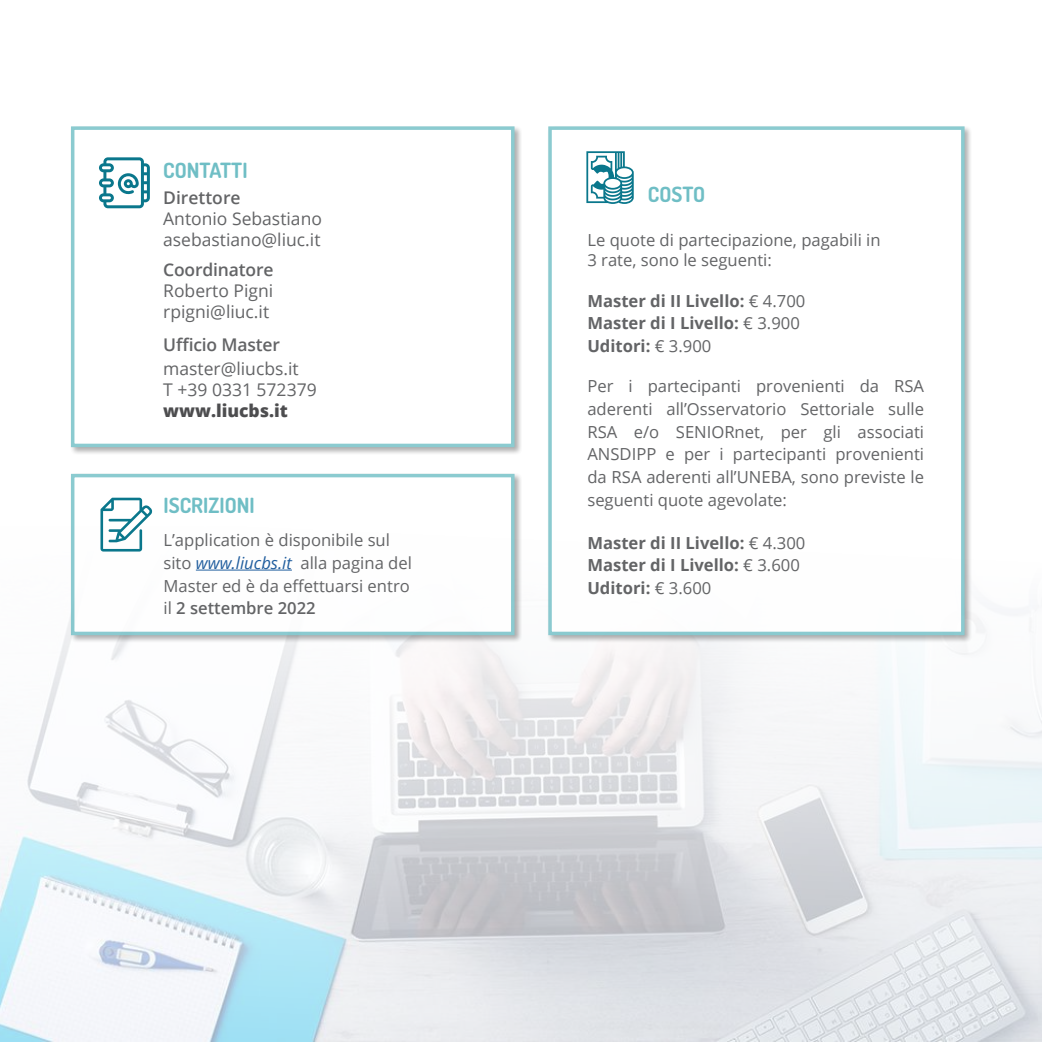
<style>
.page{position:relative;width:1042px;height:1042px;background:#fff}
.page>*{position:absolute;margin:0;border:0;box-sizing:border-box;transform-origin:0 0}
.t1{font:700 21px "Dosis";color:#6fbec5}
.t2{font:17.5px/21px "Open Sans";color:#636466}
.t3{font:600 17.5px "Open Sans";letter-spacing:-.01em;color:#636466}
.t4{font:800 17.5px "Open Sans";color:#4d4d4f}
.t5{font:16.62px/22.8px "Open Sans";color:#636466}
.t6{font:700 16.62px/22.8px "Open Sans";color:#636466}
.s1{font-style:italic;color:#215e9e}
.s2{font-weight:600}
.s3{font-weight:400}
</style>
<div class="page">
<img style="left:0;top:614px;width:1042px;height:428px">
<div style="left:70px;top:125px;width:452px;height:330px;background:#000;opacity:.4"></div>
<div style="left:71px;top:126px;width:443px;height:321px;background:#fff;border:4px solid #6fbec5"></div>
<svg style="left:99px;top:157px;width:51px;height:51px"></svg>
<div style="left:70px;top:473px;width:452px;height:170px;background:#000;opacity:.4"></div>
<div style="left:71px;top:474px;width:443px;height:161px;background:#fff;border:4px solid #6fbec5"></div>
<svg style="left:100px;top:498px;width:53px;height:53px"></svg>
<hr style="left:196px;top:570px;width:96px;height:1px;background:#215e9e">
<div style="left:547px;top:125px;width:425px;height:518px;background:#000;opacity:.4"></div>
<div style="left:548px;top:126px;width:416px;height:509px;background:#fff;border:4px solid #6fbec5"></div>
<svg style="left:586px;top:151px;width:48px;height:53px"></svg>
<p class="t1" style="left:163px;top:156px;width:86px">CONTATTI</p>
<p class="t3" style="left:163px;top:186px;width:79px">Direttore</p>
<p class="t2" style="left:163px;top:208px;width:160px">Antonio Sebastiano asebastiano@liuc.it</p>
<p class="t3" style="left:163px;top:257px;width:112px">Coordinatore</p>
<p class="t2" style="left:163px;top:279px;width:112px">Roberto Pigni rpigni@liuc.it</p>
<p class="t3" style="left:163px;top:333px;width:118px">Ufficio Master</p>
<p class="t2" style="left:163px;top:358px;width:155px">master@liucbs.it<br>T +39 0331 572379</p>
<p class="t4" style="left:163px;top:398px;width:126px">www.liucbs.it</p>
<p class="t1" style="left:163px;top:491px;width:93px">ISCRIZIONI</p>
<p class="t5" style="left:163px;top:528px;width:250px">L’application è disponibile sul sito <span class="s1">www.liucbs.it</span> alla pagina del<br>Master ed è da effettuarsi entro il <span class="s2">2 settembre 2022</span></p>
<p class="t1" style="left:648px;top:181px;width:59px">COSTO</p>
<p class="t5" style="left:587px;top:230px;width:295px;line-height:19.9px">Le quote di partecipazione, pagabili in<br>3 rate, sono le seguenti:</p>
<p class="t6" style="left:587px;top:289px;width:219px">Master di II Livello: <span class="s3">€ 4.700<br></span>Master di I Livello: <span class="s3">€ 3.900<br></span>Uditori: <span class="s3">€ 3.900</span></p>
<p class="t5" style="left:587px;top:374px;width:338px;text-align:justify">Per i partecipanti provenienti da RSA aderenti all’Osservatorio Settoriale sulle RSA e/o SENIORnet, per gli associati ANSDIPP e per i partecipanti provenienti da RSA aderenti all’UNEBA, sono previste le seguenti quote agevolate:</p>
<p class="t6" style="left:587px;top:531px;width:219px">Master di II Livello: <span class="s3">€ 4.300<br></span>Master di I Livello: <span class="s3">€ 3.600<br></span>Uditori: <span class="s3">€ 3.600</span></p>
</div>
